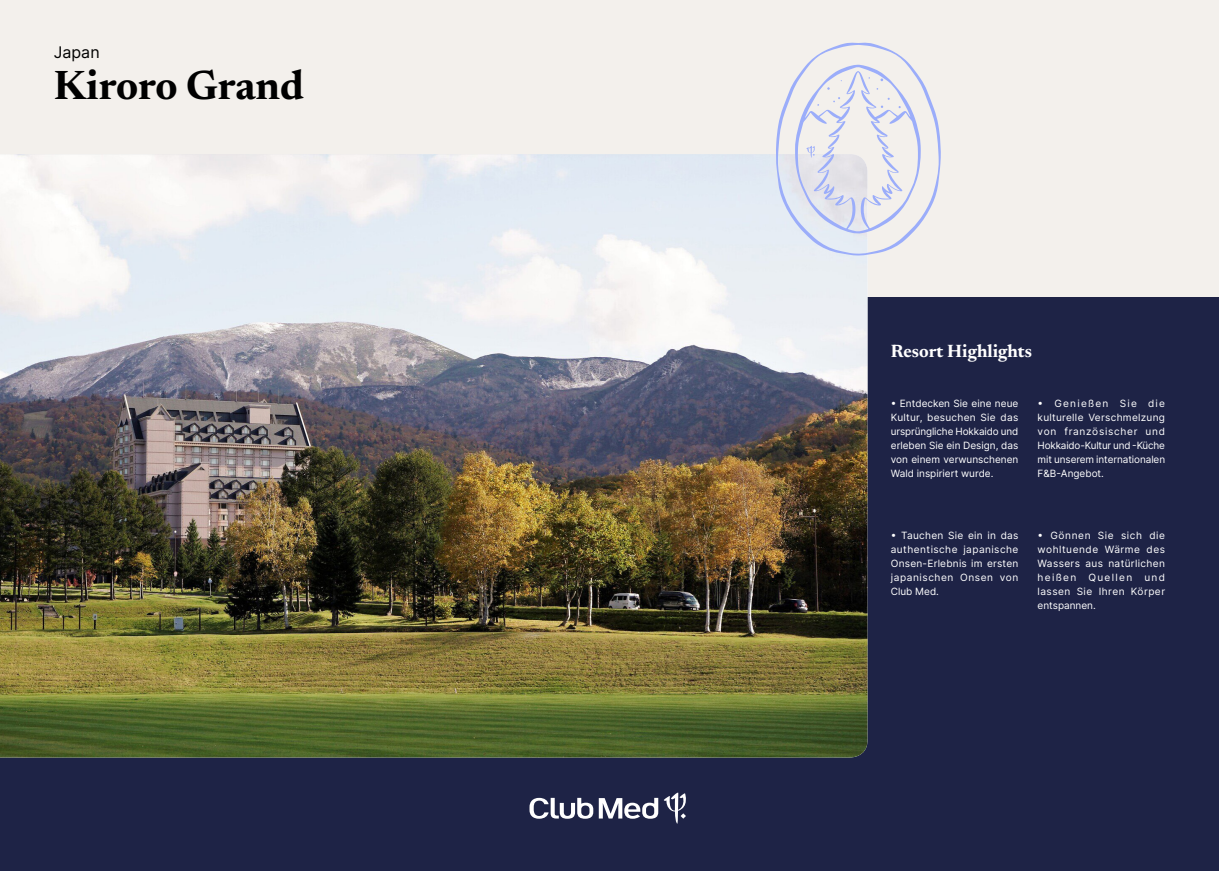
<style>
.page{position:relative;width:1219px;height:871px;background:#fff}
.page>*{position:absolute;margin:0;border:0;box-sizing:border-box;transform-origin:0 0}
.t1{font:700 41.5px "Newsreader 24 pt";color:#000}
.t2{font:700 18px "Newsreader 24 pt";color:#fff}
.t3{font:16px "Inter";color:#000}
.t4{font:10px/14px "Inter";color:#fff;text-align:justify}
</style>
<div class="page">
<div style="left:0;top:0;width:1219px;height:870px;background:#f3f0ec"></div>
<div style="left:0;top:298px;width:1219px;height:572px;background:#1e2346"></div>
<img style="left:0;top:154px;width:867px;height:603px">
<svg style="left:776px;top:43px;width:165px;height:212px"></svg>
<svg style="left:529px;top:792px;width:157px;height:31px"></svg>
<h3 class="t3" style="left:54px;top:41px;width:47px">Japan</h3>
<h1 class="t1" style="left:54px;top:56px;width:251px">Kiroro Grand</h1>
<h2 class="t2" style="left:891px;top:337px;width:143px">Resort Highlights</h2>
<p class="t4" style="left:891px;top:395px;width:129px">• Entdecken Sie eine neue Kultur, besuchen Sie das ursprüngliche Hokkaido und erleben Sie ein Design, das von einem verwunschenen Wald inspiriert wurde.</p>
<p class="t4" style="left:1037px;top:395px;width:129px">• Genießen Sie die kulturelle Verschmelzung von französischer und Hokkaido-Kultur und -Küche mit unserem internationalen F&amp;B-Angebot.</p>
<p class="t4" style="left:891px;top:528px;width:129px">• Tauchen Sie ein in das authentische japanische Onsen-Erlebnis im ersten japanischen Onsen von Club Med.</p>
<p class="t4" style="left:1037px;top:528px;width:129px">• Gönnen Sie sich die wohltuende Wärme des Wassers aus natürlichen heißen Quellen und lassen Sie Ihren Körper entspannen.</p>
</div>
